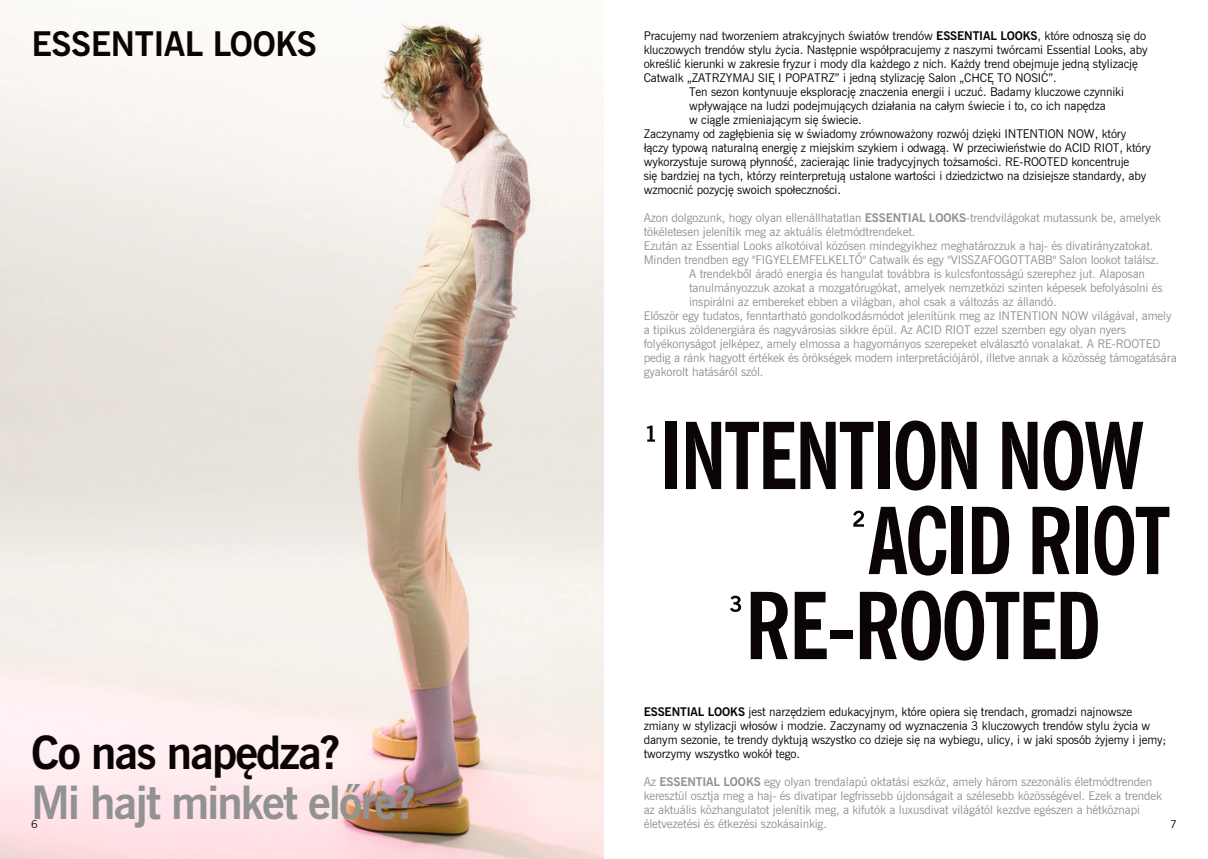
<style>
.page{position:relative;width:1208px;height:859px;background:#fff}
.page>*{position:absolute;margin:0;border:0;box-sizing:border-box;transform-origin:0 0}
.t1{font:700 condensed 92px "News Gothic";letter-spacing:-.03em;color:#0a0504}
.t2{font:700 46px "News Gothic";letter-spacing:-.04em;color:#929292}
.t3{font:700 46px "News Gothic";letter-spacing:-.04em;color:#0a0504}
.t4{font:700 34px "News Gothic";letter-spacing:-.01em;color:#0a0504}
.t5{font:12px/14px "News Gothic";letter-spacing:-.01em;color:#929292}
.t6{font:12px/14px "News Gothic";letter-spacing:-.01em;color:#0a0504}
.t7{font:11px "Trade Gothic LT Std";color:#0a0504}
.s1{font-weight:700}
</style>
<div class="page">
<img style="left:0;top:17px;width:604px;height:842px">
<svg style="left:647px;top:426px;width:8px;height:16px"></svg>
<svg style="left:853px;top:511px;width:11px;height:16px"></svg>
<svg style="left:730px;top:596px;width:11px;height:16px"></svg>
<h3 class="t4" style="left:31px;top:21px;width:287px">ESSENTIAL LOOKS</h3>
<p class="t6" style="left:643px;top:29px;width:504px">Pracujemy nad tworzeniem atrakcyjnych światów trendów <span class="s1">ESSENTIAL LOOKS</span>, które odnoszą się do</p>
<p class="t6" style="left:643px;top:43px;width:505px">kluczowych trendów stylu życia. Następnie współpracujemy z naszymi twórcami Essential Looks, aby</p>
<p class="t6" style="left:643px;top:57px;width:496px">określić kierunki w zakresie fryzur i mody dla każdego z nich. Każdy trend obejmuje jedną stylizację</p>
<p class="t6" style="left:643px;top:71px;width:414px">Catwalk „ZATRZYMAJ SIĘ I POPATRZ” i jedną stylizację Salon „CHCĘ TO NOSIĆ”.</p>
<p class="t6" style="left:689px;top:85px;width:436px">Ten sezon kontynuuje eksplorację znaczenia energii i uczuć. Badamy kluczowe czynniki</p>
<p class="t6" style="left:689px;top:99px;width:418px">wpływające na ludzi podejmujących działania na całym świecie i to, co ich napędza</p>
<p class="t6" style="left:689px;top:113px;width:174px">w ciągle zmieniającym się świecie.</p>
<p class="t6" style="left:643px;top:127px;width:484px">Zaczynamy od zagłębienia się w świadomy zrównoważony rozwój dzięki INTENTION NOW, który</p>
<p class="t6" style="left:643px;top:141px;width:508px">łączy typową naturalną energię z miejskim szykiem i odwagą. W przeciwieństwie do ACID RIOT, który</p>
<p class="t6" style="left:643px;top:155px;width:487px">wykorzystuje surową płynność, zacierając linie tradycyjnych tożsamości. RE-ROOTED koncentruje</p>
<p class="t6" style="left:643px;top:169px;width:504px">się bardziej na tych, którzy reinterpretują ustalone wartości i dziedzictwo na dzisiejsze standardy, aby</p>
<p class="t6" style="left:643px;top:183px;width:199px">wzmocnić pozycję swoich społeczności.</p>
<p class="t5" style="left:643px;top:211px;width:519px">Azon dolgozunk, hogy olyan ellenállhatatlan <span class="s1">ESSENTIAL LOOKS</span>-trendvilágokat mutassunk be, amelyek</p>
<p class="t5" style="left:643px;top:225px;width:273px">tökéletesen jelenítik meg az aktuális életmódtrendeket.</p>
<p class="t5" style="left:643px;top:239px;width:511px">Ezután az Essential Looks alkotóival közösen mindegyikhez meghatározzuk a haj- és divatirányzatokat.</p>
<p class="t5" style="left:643px;top:253px;width:517px">Minden trendben egy "FIGYELEMFELKELTŐ" Catwalk és egy "VISSZAFOGOTTABB" Salon lookot találsz.</p>
<p class="t5" style="left:689px;top:267px;width:457px">A trendekből áradó energia és hangulat továbbra is kulcsfontosságú szerephez jut. Alaposan</p>
<p class="t5" style="left:689px;top:281px;width:475px">tanulmányozzuk azokat a mozgatórugókat, amelyek nemzetközi szinten képesek befolyásolni és</p>
<p class="t5" style="left:689px;top:295px;width:369px">inspirálni az embereket ebben a világban, ahol csak a változás az állandó.</p>
<p class="t5" style="left:643px;top:309px;width:529px">Először egy tudatos, fenntartható gondolkodásmódot jelenítünk meg az INTENTION NOW világával, amely</p>
<p class="t5" style="left:643px;top:323px;width:484px">a tipikus zöldenergiára és nagyvárosias sikkre épül. Az ACID RIOT ezzel szemben egy olyan nyers</p>
<p class="t5" style="left:643px;top:337px;width:518px">folyékonyságot jelképez, amely elmossa a hagyományos szerepeket elválasztó vonalakat. A RE-ROOTED</p>
<p class="t5" style="left:643px;top:351px;width:534px">pedig a ránk hagyott értékek és örökségek modern interpretációjáról, illetve annak a közösség támogatására</p>
<p class="t5" style="left:643px;top:365px;width:121px">gyakorolt hatásáról szól.</p>
<h1 class="t1" style="left:660px;top:395px;width:486px">INTENTION NOW</h1>
<h1 class="t1" style="left:868px;top:480px;width:304px">ACID RIOT</h1>
<h1 class="t1" style="left:745px;top:565px;width:358px">RE-ROOTED</h1>
<p class="t6" style="left:643px;top:705px;width:524px"><span class="s1">ESSENTIAL LOOKS</span> jest narzędziem edukacyjnym, które opiera się trendach, gromadzi najnowsze zmiany w stylizacji włosów i modzie. Zaczynamy od wyznaczenia 3 kluczowych trendów stylu życia w danym sezonie, te trendy dyktują wszystko co dzieje się na wybiegu, ulicy, i w jaki sposób żyjemy i jemy; tworzymy wszystko wokół tego.</p>
<h2 class="t3" style="left:31px;top:722px;width:310px">Co nas napędza?</h2>
<p class="t5" style="left:643px;top:775px;width:520px">Az <span class="s1">ESSENTIAL LOOKS</span> egy olyan trendalapú oktatási eszköz, amely három szezonális életmódtrenden keresztül osztja meg a haj- és divatipar legfrissebb újdonságait a szélesebb közösségével. Ezek a trendek az aktuális közhangulatot jelenítik meg, a kifutók a luxusdivat világától kezdve egészen a hétköznapi életvezetési és étkezési szokásainkig.</p>
<h2 class="t2" style="left:31px;top:772px;width:386px">Mi hajt minket előre?</h2>
<p class="t7" style="left:31px;top:817px;width:8px">6</p>
<p class="t7" style="left:1170px;top:817px;width:8px">7</p>
</div>
